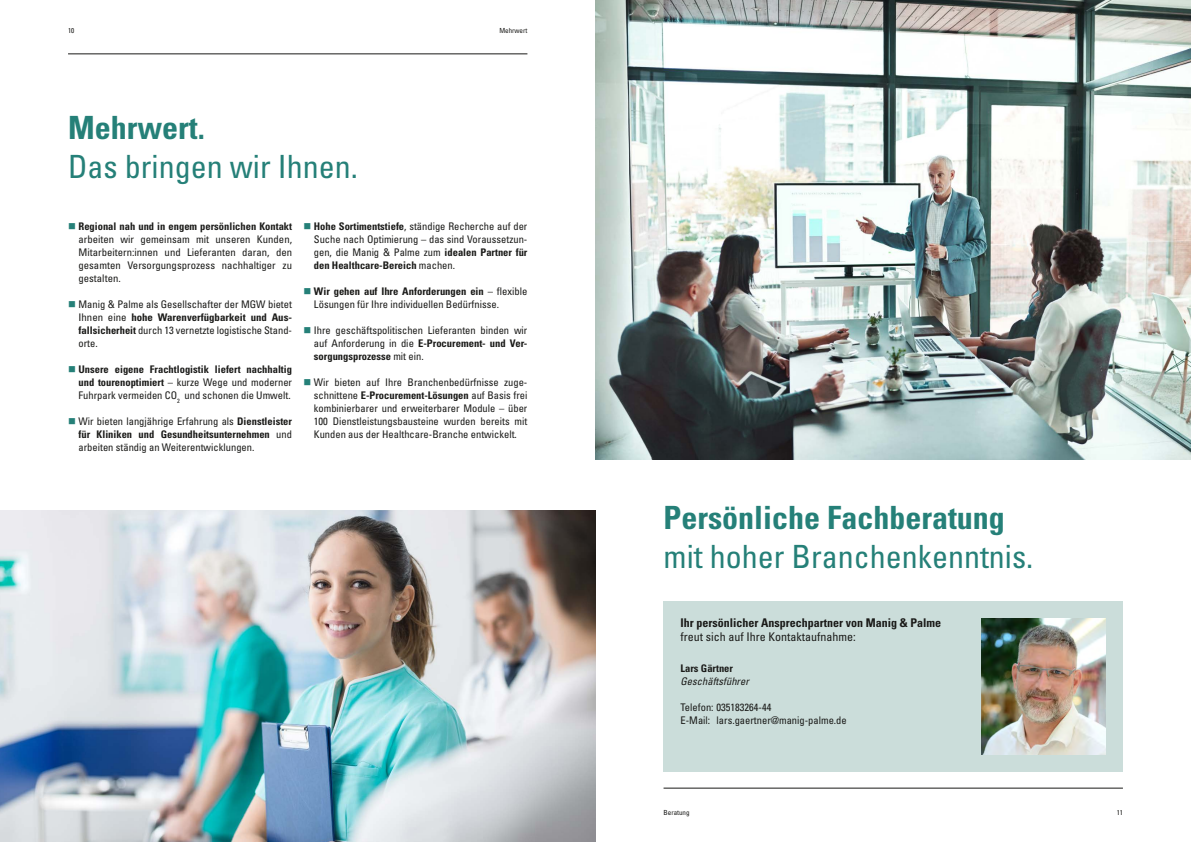
<style>
.page{position:relative;width:1191px;height:842px;background:#fff}
.page>*{position:absolute;margin:0;border:0;box-sizing:border-box;transform-origin:0 0}
.t1{font:condensed 32px "Univers LT Std";color:#258078}
.t2{font:700 condensed 32px "Univers LT Std";color:#258078}
.t3{font:700 condensed 12px "Univers LT Std";color:#1a1a18}
.t4{font:condensed 12px "Univers LT Std";color:#1a1a18}
.t5{font:condensed 10.5px/13px "Univers LT Std";color:#1a1a18;text-align:justify}
.t6{font:700 condensed 10.5px/13px "Univers LT Std";color:#1a1a18;text-align:justify}
.t7{font:italic condensed 10.5px "Univers LT Std";color:#1a1a18}
.t8{font:condensed 7px "Univers LT Std";color:#1a1a18}
.s1{color:#258078}
.s2{font-weight:700}
.s3{font-weight:400}
</style>
<div class="page">
<div style="left:663px;top:601px;width:460px;height:170px;background:#cbddda"></div>
<img style="left:0;top:510px;width:595px;height:332px">
<hr style="left:663px;top:788px;width:460px;height:1px;background:#1a1a18">
<hr style="left:68px;top:54px;width:459px;height:1px;background:#1a1a18">
<img style="left:595px;top:0;width:596px;height:459px">
<img style="left:981px;top:618px;width:125px;height:136px">
<p class="t8" style="left:68px;top:26px;width:8px">10</p>
<p class="t8" style="left:499px;top:26px;width:29px">Mehrwert</p>
<h1 class="t2" style="left:68px;top:108px;width:138px">Mehrwert.</h1>
<h1 class="t1" style="left:68px;top:147px;width:291px">Das bringen wir Ihnen.</h1>
<p class="t5" style="left:78px;top:220px;width:215px;text-indent:-10px"><span class="s1">■</span> <span class="s2">Regional nah und in engem persönlichen Kontakt </span>arbeiten wir gemeinsam mit unseren Kunden, Mitarbeitern:innen und Lieferanten daran, den gesamten Versorgungsprozess nachhaltiger zu gestalten.</p>
<p class="t5" style="left:78px;top:298px;width:215px;text-indent:-10px"><span class="s1">■</span> Manig &amp; Palme als Gesellschafter der MGW bietet Ihnen eine <span class="s2">hohe Warenverfügbarkeit und Aus&shy;fallsicherheit</span> durch 13 vernetzte logistische Stand&shy;orte.</p>
<p class="t6" style="left:78px;top:363px;width:215px;text-indent:-10px"><span class="s1">■</span> Unsere eigene Frachtlogistik liefert nachhaltig und tourenoptimiert <span class="s3">– kurze Wege und moderner Fuhrpark vermeiden CO</span><sub>2</sub> <span class="s3">und schonen die Umwelt.</span></p>
<p class="t5" style="left:79px;top:415px;width:215px;text-indent:-10px"><span class="s1">■</span> Wir bieten langjährige Erfahrung als <span class="s2">Dienstleister für Kliniken und Gesundheitsunternehmen</span> und arbeiten ständig an Weiterentwicklungen.</p>
<p class="t5" style="left:314px;top:220px;width:215px;text-indent:-10px"><span class="s1">■</span> <span class="s2">Hohe Sortimentstiefe</span>, ständige Recherche auf der Suche nach Optimierung – das sind Voraussetzun&shy;gen, die Manig &amp; Palme zum <span class="s2">idealen Partner für den Healthcare-Bereich</span> machen.</p>
<p class="t5" style="left:314px;top:285px;width:215px;text-indent:-11px"><span class="s1">■</span> <span class="s2">Wir gehen auf Ihre Anforderungen ein</span> – flexible<br>Lösungen für Ihre individuellen Bedürfnisse.</p>
<p class="t5" style="left:314px;top:324px;width:215px;text-indent:-10px"><span class="s1">■</span> Ihre geschäftspolitischen Lieferanten binden wir auf Anforderung in die <span class="s2">E-Procurement- und Ver&shy;sorgungsprozesse</span> mit ein.</p>
<p class="t5" style="left:314px;top:376px;width:215px;text-indent:-10px"><span class="s1">■</span> Wir bieten auf Ihre Branchenbedürfnisse zuge&shy;schnittene <span class="s2">E-Procurement-Lösungen</span> auf Basis frei kombinierbarer und erweiterbarer Module – über 100 Dienstleistungsbausteine wurden bereits mit Kunden aus der Healthcare-Branche entwickelt.</p>
<h1 class="t2" style="left:663px;top:498px;width:343px">Persönliche Fachberatung</h1>
<h1 class="t1" style="left:663px;top:537px;width:371px">mit hoher Branchenkenntnis.</h1>
<p class="t3" style="left:680px;top:615px;width:262px">Ihr persönlicher Ansprechpartner von Manig &amp; Palme</p>
<p class="t4" style="left:680px;top:629px;width:177px">freut sich auf Ihre Kontaktaufnahme:</p>
<p class="t6" style="left:680px;top:662px;width:54px">Lars Gärtner</p>
<p class="t7" style="left:680px;top:675px;width:70px">Geschäftsführer</p>
<p class="t5" style="left:680px;top:701px;width:168px">Telefon: 035183264-44<br>E-Mail: lars.gaertner@manig-palme.de</p>
<p class="t8" style="left:663px;top:808px;width:28px">Beratung</p>
<p class="t8" style="left:1116px;top:808px;width:8px">11</p>
</div>
